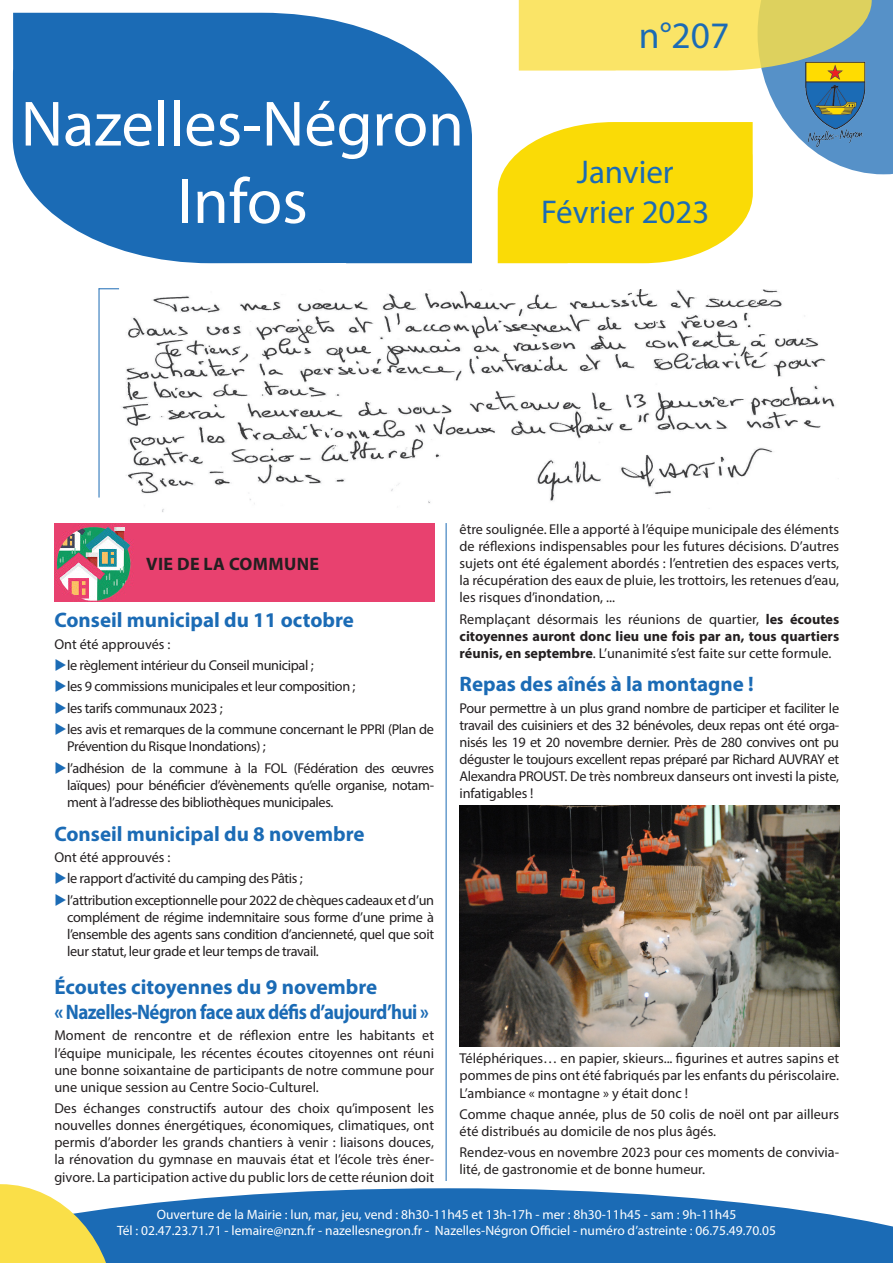
<style>
.page{position:relative;width:893px;height:1263px;background:#fff}
.page>*{position:absolute;margin:0;border:0;box-sizing:border-box;transform-origin:0 0}
.NN{font:64.5px "Myriad Pro";color:#fff}
.Texte{font:64.5px "Myriad Pro";color:#fff}
.numéro{font:37.5px "Myriad Pro";color:#1b6bb5}
.Mois{font:33px "Myriad Pro";color:#1b6bb5}
.Titre_bleu{font:700 21px "Myriad Pro";color:#1b6bb5}
.Titre_bleu-2{font:700 21px "Myriad Pro";letter-spacing:-.03em;color:#1b6bb5;scale:.9 1}
.Titre_rubrique{font:700 18px "Myriad Pro";letter-spacing:.02em;color:#231f20}
.Texte-2{font:14.25px/17.1px "Myriad Pro";letter-spacing:-.005em;color:#231f20;text-align:justify}
.Texte-3{font:14.25px/17.1px "Myriad Pro";letter-spacing:-.025em;color:#231f20}
.Coordonnées_mairie{font:13.5px "Myriad Pro";color:#fff}
.s1{font-weight:700}
</style>
<div class="page">
<svg style="left:117px;top:1188px;width:776px;height:75px;background:#387dbe"></svg>
<svg style="left:0;top:1184px;width:117px;height:79px"></svg>
<svg style="left:13px;top:13px;width:459px;height:250px;background:#3079bc"></svg>
<svg style="left:498px;top:0;width:395px;height:263px"></svg>
<img style="left:109px;top:289px;width:726px;height:223px">
<img style="left:54px;top:523px;width:380px;height:79px">
<hr style="left:446px;top:523px;width:1px;height:658px;background:#1b6bb5">
<hr style="left:99px;top:288px;width:1px;height:209px;background:#1b6bb5">
<svg style="left:99px;top:288px;width:20px;height:1px"></svg>
<img style="left:802px;top:61px;width:64px;height:85px">
<img style="left:460px;top:805px;width:379px;height:241px">
<p class="NN" style="left:21px;top:84px;width:445px">Nazelles-Négron</p>
<p class="Texte" style="left:177px;top:162px;width:132px">Infos</p>
<p class="numéro" style="left:639px;top:12px;width:92px">n°207</p>
<p class="Mois" style="left:577px;top:152px;width:98px">Janvier</p>
<p class="Mois" style="left:541px;top:192px;width:170px">Février 2023</p>
<p class="Texte-2" style="left:460px;top:520px;width:381px">être soulignée. Elle a apporté à l’équipe municipale des éléments de réflexions indispensables pour les futures décisions. D’autres sujets ont été également abordés : l’entretien des espaces verts, la récupération des eaux de pluie, les trottoirs, les retenues d’eau, les risques d’inondation, ...</p>
<p class="Texte-2" style="left:460px;top:610px;width:381px">Remplaçant désormais les réunions de quartier, <span class="s1">les écoutes citoyennes auront donc lieu une fois par an, tous quartiers réunis, en septembre</span>. L’unanimité s’est faite sur cette formule.</p>
<p class="Titre_bleu" style="left:460px;top:671px;width:296px">Repas des aînés à la montagne !</p>
<p class="Texte-2" style="left:460px;top:699px;width:381px">Pour permettre à un plus grand nombre de participer et faciliter le travail des cuisiniers et des 32 bénévoles, deux repas ont été orga&shy;nisés les 19 et 20 novembre dernier. Près de 280 convives ont pu déguster le toujours excellent repas préparé par Richard AUVRAY et Alexandra PROUST. De très nombreux danseurs ont investi la piste, infatigables !</p>
<p class="Titre_rubrique" style="left:146px;top:552px;width:174px">VIE DE LA COMMUNE</p>
<p class="Titre_bleu" style="left:54px;top:607px;width:301px">Conseil municipal du 11 octobre</p>
<p class="Texte-2" style="left:54px;top:635px;width:118px">Ont été approuvés :</p>
<p class="Texte-3" style="left:67px;top:657px;width:248px">le règlement intérieur du Conseil municipal ;</p>
<p class="Texte-3" style="left:67px;top:678px;width:290px">les 9 commissions municipales et leur composition ;</p>
<p class="Texte-3" style="left:67px;top:699px;width:157px">les tarifs communaux 2023 ;</p>
<p class="Texte-3" style="left:67px;top:721px;width:368px">les avis et remarques de la commune concernant le PPRI (Plan de<br>Prévention du Risque Inondations) ;</p>
<p class="Texte-2" style="left:67px;top:759px;width:368px">l’adhésion de la commune à la FOL (Fédération des œuvres laïques) pour bénéficier d’évènements qu’elle organise, notam&shy;ment à l’adresse des bibliothèques municipales.</p>
<p class="Titre_bleu" style="left:54px;top:820px;width:312px">Conseil municipal du 8 novembre</p>
<p class="Texte-2" style="left:54px;top:848px;width:118px">Ont été approuvés :</p>
<p class="Texte-3" style="left:67px;top:870px;width:237px">le rapport d’activité du camping des Pâtis ;</p>
<p class="Texte-2" style="left:67px;top:891px;width:368px">l’attribution exceptionnelle pour 2022 de chèques cadeaux et d’un complément de régime indemnitaire sous forme d’une prime à l’ensemble des agents sans condition d’ancienneté, quel que soit leur statut, leur grade et leur temps de travail.</p>
<p class="Titre_bleu" style="left:54px;top:973px;width:324px">Écoutes citoyennes du 9 novembre</p>
<p class="Titre_bleu-2" style="left:54px;top:998px;width:417px">« Nazelles-Négron face aux défis d’aujourd’hui »</p>
<p class="Texte-2" style="left:54px;top:1027px;width:381px">Moment de rencontre et de réflexion entre les habitants et l’équipe municipale, les récentes écoutes citoyennes ont réuni une bonne soixantaine de participants de notre commune pour une unique session au Centre Socio-Culturel.</p>
<p class="Texte-2" style="left:54px;top:1099px;width:381px">Des échanges constructifs autour des choix qu’imposent les nouvelles donnes énergétiques, économiques, climatiques, ont permis d’aborder les grands chantiers à venir : liaisons douces, la rénovation du gymnase en mauvais état et l’école très éner&shy;givore. La participation active du public lors de cette réunion doit</p>
<p class="Texte-2" style="left:460px;top:1050px;width:381px">Téléphériques… en papier, skieurs... figurines et autres sapins et pommes de pins ont été fabriqués par les enfants du périscolaire.<br>L’ambiance « montagne » y était donc !</p>
<p class="Texte-2" style="left:460px;top:1105px;width:381px">Comme chaque année, plus de 50 colis de noël ont par ailleurs été distribués au domicile de nos plus âgés.</p>
<p class="Texte-2" style="left:460px;top:1144px;width:381px">Rendez-vous en novembre 2023 pour ces moments de convivia&shy;lité, de gastronomie et de bonne humeur.</p>
<p class="Coordonnées_mairie" style="left:157px;top:1206px;width:581px">Ouverture de la Mairie : lun, mar, jeu, vend : 8h30-11h45 et 13h-17h - mer : 8h30-11h45 - sam : 9h-11h45</p>
<p class="Coordonnées_mairie" style="left:117px;top:1222px;width:660px">Tél : 02.47.23.71.71 - lemaire@nzn.fr - nazellesnegron.fr - Nazelles-Négron Officiel - numéro d’astreinte : 06.75.49.70.05</p>
</div>
